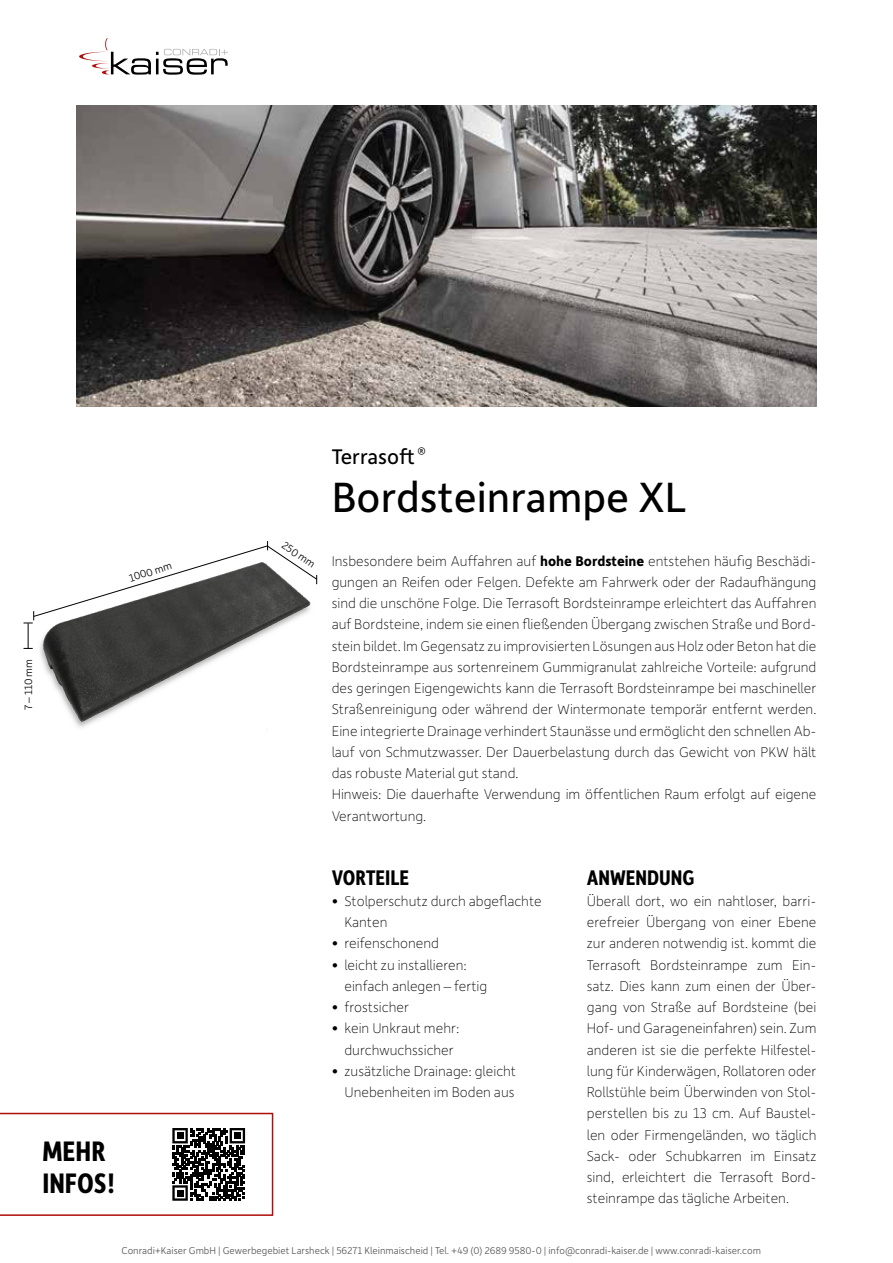
<style>
.page{position:relative;width:893px;height:1263px;background:#fff}
.page>*{position:absolute;margin:0;border:0;box-sizing:border-box;transform-origin:0 0}
.t1{font:45px "Depot New";color:#000}
.t2{font:700 30px/32px "Depot New Condensed";color:#000}
.t3{font:700 22.5px "Depot New Condensed";color:#000}
.t4{font:22.5px "Depot New";color:#000}
.t5{font:100 15px/21.3px "Depot New";color:#000}
.t6{font:300 11.25px "Depot New";color:#000}
.t7{font:300 10.5px "Depot New";color:#575756}
.s1{font-weight:700}
</style>
<div class="page">
<img style="left:77px;top:106px;width:739px;height:300px">
<svg style="left:24px;top:541px;width:255px;height:108px"></svg>
<img style="left:32px;top:553px;width:286px;height:177px">
<svg style="left:0;top:1113px;width:273px;height:103px"></svg>
<svg style="left:79px;top:38px;width:149px;height:37px"></svg>
<p class="t6" style="left:21px;top:710px;width:53px;rotate:-90deg">7 – 110 mm</p>
<p class="t6" style="left:127px;top:571px;width:46px;rotate:-17deg">1000 mm</p>
<p class="t6" style="left:287px;top:538px;width:39px;rotate:34deg">250 mm</p>
<h3 class="t4" style="left:332px;top:441px;width:96px">Terrasoft <sup>®</sup></h3>
<h1 class="t1" style="left:332px;top:468px;width:357px">Bordsteinrampe XL</h1>
<p class="t5" style="left:332px;top:549px;width:486px">Insbesondere beim Auffahren auf <span class="s1">hohe Bordsteine</span> entstehen häufig Beschädi&shy;gungen an Reifen oder Felgen. Defekte am Fahrwerk oder der Radaufhängung sind die unschöne Folge. Die Terrasoft Bordsteinrampe erleichtert das Auffahren auf Bordsteine, indem sie einen fließenden Übergang zwischen Straße und Bord&shy;stein bildet. Im Gegensatz zu improvisierten Lösungen aus Holz oder Beton hat die Bordsteinrampe aus sortenreinem Gummigranulat zahlreiche Vorteile: aufgrund des geringen Eigengewichts kann die Terrasoft Bordsteinrampe bei maschineller Straßenreinigung oder während der Wintermonate temporär entfernt werden.<br>Eine integrierte Drainage verhindert Staunässe und ermöglicht den schnellen Ab&shy;lauf von Schmutzwasser. Der Dauerbelastung durch das Gewicht von PKW hält das robuste Material gut stand.<br>Hinweis: Die dauerhafte Verwendung im öffentlichen Raum erfolgt auf eigene Verantwortung.</p>
<h2 class="t2" style="left:43px;top:1134px;width:74px">MEHR<br>INFOS!</h2>
<h3 class="t3" style="left:332px;top:862px;width:79px">VORTEILE</h3>
<p class="t5" style="left:344px;top:889px;width:199px;text-indent:-13px">• Stolperschutz durch abgeflachte<br>Kanten</p>
<p class="t5" style="left:332px;top:932px;width:109px">• reifenschonend</p>
<p class="t5" style="left:344px;top:953px;width:144px;text-indent:-13px">• leicht zu installieren: einfach anlegen – fertig</p>
<p class="t5" style="left:332px;top:996px;width:79px">• frostsicher</p>
<p class="t5" style="left:332px;top:1017px;width:129px;text-align:center">• kein Unkraut mehr: durchwuchssicher</p>
<p class="t5" style="left:332px;top:1060px;width:186px;text-align:right">• zusätzliche Drainage: gleicht<br>Unebenheiten im Boden aus</p>
<h3 class="t3" style="left:587px;top:862px;width:109px">ANWENDUNG</h3>
<p class="t5" style="left:587px;top:889px;width:231px;text-align:justify">Überall dort, wo ein nahtloser, barri&shy;erefreier Übergang von einer Ebene zur anderen notwendig ist. kommt die Terrasoft Bordsteinrampe zum Ein&shy;satz. Dies kann zum einen der Über&shy;gang von Straße auf Bordsteine (bei Hof- und Garageneinfahren) sein. Zum anderen ist sie die perfekte Hilfestel&shy;lung für Kinderwägen, Rollatoren oder Rollstühle beim Überwinden von Stol&shy;perstellen bis zu 13 cm. Auf Baustel&shy;len oder Firmengeländen, wo täglich Sack- oder Schubkarren im Einsatz sind, erleichtert die Terrasoft Bord&shy;steinrampe das tägliche Arbeiten.</p>
<p class="t7" style="left:121px;top:1244px;width:641px">Conradi+Kaiser GmbH | Gewerbegebiet Larsheck | 56271 Kleinmaischeid | Tel. +49 (0) 2689 9580-0 | info@conradi-kaiser.de | www.conradi-kaiser.com</p>
</div>
